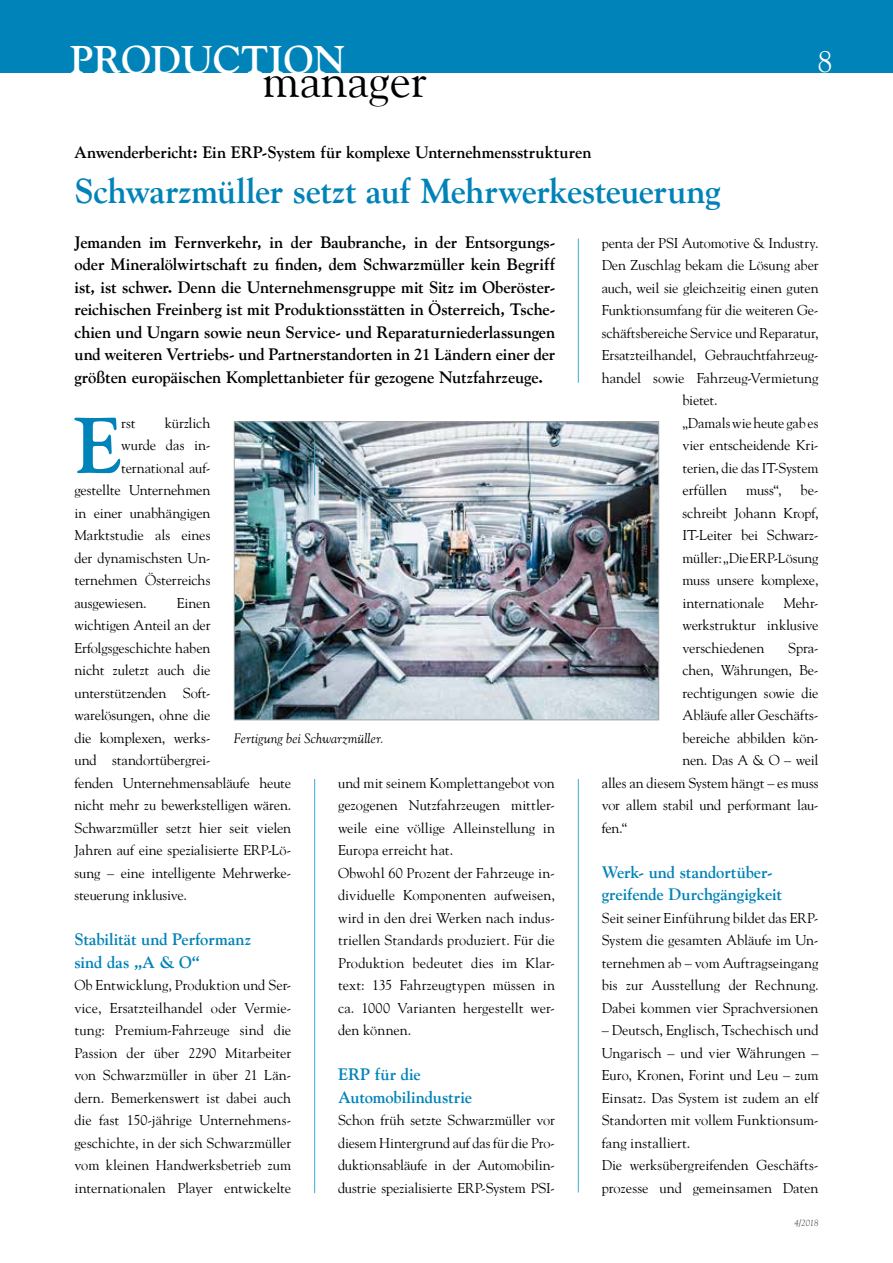
<style>
.page{position:relative;width:893px;height:1263px;background:#fff}
.page>*{position:absolute;margin:0;border:0;box-sizing:border-box;transform-origin:0 0}
.t1{font:700 77.85px "Goudy";color:#0083b8}
.t2{font:47.7px "Goudy";color:#000}
.t3{font:700 38.4px "Goudy";color:#fff}
.t4{font:700 34.5px "Goudy";letter-spacing:-.015em;color:#0083b8}
.t5{font:30px "Goudy";color:#fff}
.t6{font:700 16.5px/22.5px "Goudy";letter-spacing:-.01em;color:#000;text-align:justify}
.t7{font:700 16.5px/22.5px "Goudy";letter-spacing:-.005em;color:#0083b8}
.t8{font:14.25px/22.5px "Goudy";letter-spacing:-.005em;color:#000;text-align:justify}
.t9{font:italic 13.5px "Goudy";letter-spacing:.01em;color:#000}
.t10{font:italic 9px "Goudy";color:#565655}
</style>
<div class="page">
<div style="left:0;top:0;width:893px;height:72px;background:#0083b8"></div>
<hr style="left:314px;top:779px;width:1px;height:414px;background:#40aad3">
<img style="left:236px;top:423px;width:421px;height:295px">
<div style="left:234px;top:421px;width:425px;height:299px;border:1px solid #a4a5a5"></div>
<hr style="left:314px;top:440px;width:1px;height:55px;background:#40aad3">
<hr style="left:578px;top:779px;width:1px;height:413px;background:#40aad3">
<hr style="left:578px;top:239px;width:1px;height:144px;background:#40aad3">
<h3 class="t3" style="left:70px;top:36px;width:277px">production</h3>
<h2 class="t2" style="left:263px;top:51px;width:166px">manager</h2>
<h3 class="t5" style="left:817px;top:43px;width:16px">8</h3>
<p class="t6" style="left:74px;top:141px;width:519px">Anwenderbericht: Ein ERP-System für komplexe Unternehmensstrukturen</p>
<h3 class="t4" style="left:74px;top:170px;width:648px">Schwarzmüller setzt auf Mehrwerkesteuerung</h3>
<p class="t6" style="left:74px;top:230px;width:482px">Jemanden im Fernverkehr, in der Baubranche, in der Entsorgungs&shy;oder Mineralölwirtschaft zu finden, dem Schwarzmüller kein Begriff ist, ist schwer. Denn die Unternehmensgruppe mit Sitz im Oberöster&shy;reichischen Freinberg ist mit Produktionsstätten in Österreich, Tsche&shy;chien und Ungarn sowie neun Service- und Reparaturniederlassungen und weiteren Vertriebs- und Partnerstandorten in 21 Ländern einer der größten europäischen Komplettanbieter für gezogene Nutzfahrzeuge.</p>
<h1 class="t1" style="left:74px;top:398px;width:49px">E</h1>
<p class="t8" style="left:121px;top:411px;width:16px">rst</p>
<p class="t8" style="left:165px;top:411px;width:47px">kürzlich</p>
<p class="t8" style="left:602px;top:231px;width:218px">penta der PSI Automotive &amp; Industry.</p>
<p class="t8" style="left:602px;top:254px;width:218px">Den Zuschlag bekam die Lösung aber</p>
<p class="t8" style="left:602px;top:276px;width:218px">auch, weil sie gleichzeitig einen guten</p>
<p class="t8" style="left:602px;top:299px;width:218px">Funktionsumfang für die weiteren Ge-</p>
<p class="t8" style="left:602px;top:321px;width:218px">schäftsbereiche Service und Reparatur,</p>
<p class="t8" style="left:602px;top:344px;width:218px">Ersatzteilhandel, Gebrauchtfahrzeug-</p>
<p class="t8" style="left:602px;top:366px;width:218px">handel sowie Fahrzeug-Vermietung</p>
<p class="t8" style="left:682px;top:389px;width:37px">bietet.</p>
<p class="t8" style="left:682px;top:411px;width:138px">„Damals wie heute gab es</p>
<p class="t8" style="left:682px;top:434px;width:138px">vier entscheidende Kri-</p>
<p class="t8" style="left:682px;top:456px;width:138px">terien, die das IT-System</p>
<p class="t8" style="left:682px;top:479px;width:46px">erfüllen</p>
<p class="t8" style="left:746px;top:479px;width:37px">muss“,</p>
<p class="t8" style="left:121px;top:434px;width:91px">wurde das in-</p>
<p class="t8" style="left:121px;top:456px;width:91px">ternational auf-</p>
<p class="t8" style="left:74px;top:479px;width:138px">gestellte Unternehmen</p>
<p class="t8" style="left:74px;top:501px;width:138px">in einer unabhängigen</p>
<p class="t8" style="left:74px;top:524px;width:138px">Marktstudie als eines</p>
<p class="t8" style="left:74px;top:546px;width:138px">der dynamischsten Un-</p>
<p class="t8" style="left:74px;top:569px;width:138px">ternehmen Österreichs</p>
<p class="t8" style="left:74px;top:591px;width:74px">ausgewiesen.</p>
<p class="t8" style="left:682px;top:479px;width:138px;text-indent:118px">be&shy;schreibt Johann Kropf, IT-Leiter bei Schwarz&shy;müller: „Die ERP-Lösung muss unsere komplexe, internationale</p>
<p class="t8" style="left:682px;top:591px;width:138px;text-indent:101px">Mehr&shy;werkstruktur inklusive verschiedenen</p>
<p class="t8" style="left:74px;top:591px;width:218px;text-align:left;text-indent:102px">Einen<br>wichtigen Anteil an der<br>Erfolgsgeschichte haben<br>nicht zuletzt auch die unterstützenden Soft&shy;warelösungen, ohne die<br>die komplexen, werks-<br>und standortübergrei-<br>fenden Unternehmensabläufe heute nicht mehr zu bewerkstelligen wären.<br>Schwarzmüller setzt hier seit vielen<br>Jahren auf eine spezialisierte ERP-Lö&shy;sung – eine intelligente Mehrwerke&shy;steuerung inklusive.</p>
<p class="t7" style="left:74px;top:928px;width:178px">Stabilität und Performanz sind das „A &amp; O“</p>
<p class="t8" style="left:74px;top:974px;width:218px">Ob Entwicklung, Produktion und Ser&shy;vice, Ersatzteilhandel oder Vermie&shy;tung: Premium-Fahrzeuge sind die Passion der über 2290 Mitarbeiter von Schwarzmüller in über 21 Län&shy;dern. Bemerkenswert ist dabei auch die fast 150-jährige Unternehmens&shy;geschichte, in der sich Schwarzmüller vom kleinen Handwerksbetrieb zum internationalen Player entwickelte</p>
<p class="t8" style="left:788px;top:636px;width:32px">Spra-</p>
<p class="t8" style="left:682px;top:659px;width:138px">chen, Währungen, Be-</p>
<p class="t8" style="left:682px;top:681px;width:138px">rechtigungen sowie die</p>
<p class="t8" style="left:682px;top:704px;width:138px">Abläufe aller Geschäfts-</p>
<p class="t8" style="left:682px;top:726px;width:138px">bereiche abbilden kön-</p>
<p class="t8" style="left:682px;top:749px;width:138px">nen. Das A &amp; O – weil</p>
<p class="t8" style="left:602px;top:771px;width:218px">alles an diesem System hängt – es muss</p>
<p class="t8" style="left:602px;top:794px;width:218px">vor allem stabil und performant lau-</p>
<p class="t8" style="left:602px;top:816px;width:27px">fen.“</p>
<p class="t7" style="left:602px;top:860px;width:182px">Werk- und standortüber&shy;greifende Durchgängigkeit</p>
<p class="t8" style="left:602px;top:906px;width:218px">Seit seiner Einführung bildet das ERP-System die gesamten Abläufe im Un&shy;ternehmen ab – vom Auftragseingang bis zur Ausstellung der Rechnung.<br>Dabei kommen vier Sprachversionen</p>
<p class="t8" style="left:602px;top:1019px;width:218px;text-align:left">– Deutsch, Englisch, Tschechisch und<br>Ungarisch – und vier Währungen –<br>Euro, Kronen, Forint und Leu – zum<br>Einsatz. Das System ist zudem an elf<br>Standorten mit vollem Funktionsum&shy;fang installiert.<br>Die werksübergreifenden Geschäfts&shy;prozesse und gemeinsamen Daten</p>
<p class="t9" style="left:234px;top:730px;width:152px">Fertigung bei Schwarzmüller.</p>
<p class="t8" style="left:338px;top:771px;width:218px;text-align:left">und mit seinem Komplettangebot von gezogenen Nutzfahrzeugen mittler&shy;weile eine völlige Alleinstellung in<br>Europa erreicht hat.<br>Obwohl 60 Prozent der Fahrzeuge in&shy;dividuelle Komponenten aufweisen, wird in den drei Werken nach indus&shy;triellen Standards produziert. Für die<br>Produktion bedeutet dies im Klar&shy;text: 135 Fahrzeugtypen müssen in ca. 1000 Varianten hergestellt wer&shy;den können.</p>
<p class="t7" style="left:338px;top:1063px;width:136px">ERP für die<br>Automobilindustrie</p>
<p class="t8" style="left:338px;top:1109px;width:218px">Schon früh setzte Schwarzmüller vor diesem Hintergrund auf das für die Pro&shy;duktionsabläufe in der Automobilin&shy;dustrie spezialisierte ERP-System PSI-</p>
<p class="t10" style="left:794px;top:1217px;width:26px">4/2018</p>
</div>
